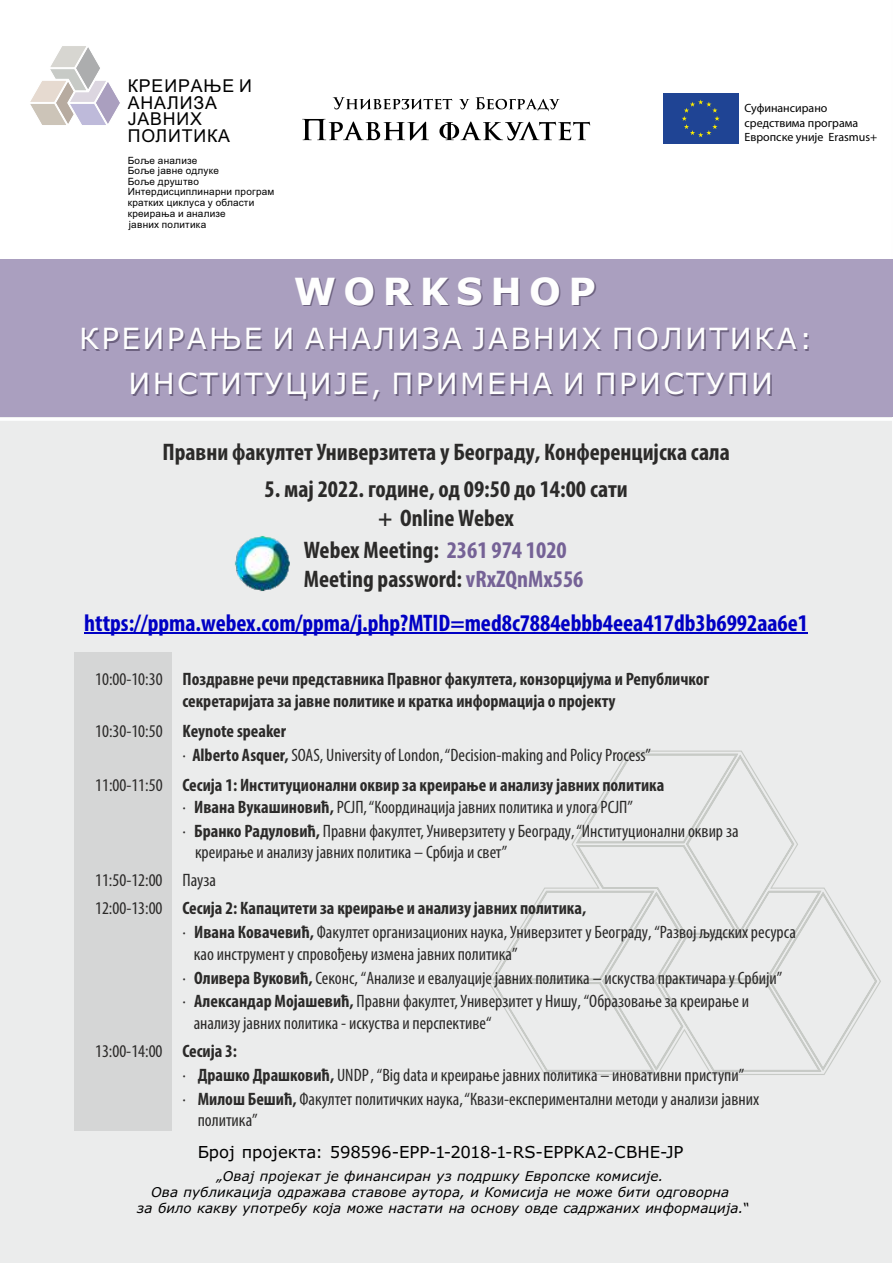
<style>
.page{position:relative;width:893px;height:1263px;background:#fff}
.page>*{position:absolute;margin:0;border:0;box-sizing:border-box;transform-origin:0 0}
.t1{font:700 37.5px "Verdana";letter-spacing:.2em;color:#fefefe}
.t2{font:29.25px/45px "Verdana";letter-spacing:.08em;color:#fefefe;text-align:center}
.t3{font:700 condensed 24px/29px "Myriad Pro";color:#2b2a29;text-align:center}
.t4{font:700 condensed 24px "Myriad Pro";color:#0000c4}
.t5{font:condensed 18px/23.9px "Myriad Pro";color:#2b2a29}
.t6{font:700 condensed 18px/21.8px "Myriad Pro";color:#2b2a29}
.t7{font:17.7px/16.6px "Arial";letter-spacing:.05em;color:#000}
.t8{font:16.5px "Verdana";color:#000}
.t9{font:italic 13.5px/15.9px "Verdana";letter-spacing:.01em;color:#000;text-align:center}
.t10{font:12px/14.4px "Myriad Pro";color:#000}
.t11{font:9.9px/10.6px "Arial";letter-spacing:.025em;color:#000}
.s1{color:#756296}
.s2{font-weight:400}
.s3{font-weight:700}
</style>
<div class="page">
<svg style="left:30px;top:46px;width:90px;height:79px"></svg>
<div style="left:0;top:262px;width:892px;height:1001px;background:#ebecec"></div>
<div style="left:662px;top:92px;width:78px;height:53px;background:#1f4494"></div>
<svg style="left:682px;top:100px;width:38px;height:37px"></svg>
<svg style="left:488px;top:750px;width:393px;height:325px"></svg>
<div style="left:0;top:260px;width:892px;height:157px;background:#aa9fbf"></div>
<svg style="left:302px;top:119px;width:288px;height:22px"></svg>
<svg style="left:333px;top:97px;width:227px;height:14px"></svg>
<hr style="left:0;top:418px;width:893px;height:3px;background:#fff">
<div style="left:75px;top:652px;width:97px;height:478px;background:#d5d6d6"></div>
<hr style="left:84px;top:633px;width:724px;height:1px;background:#0000c4">
<img style="left:234px;top:536px;width:56px;height:56px">
<p class="t7" style="left:128px;top:79px;width:126px">КРЕИРАЊЕ И<br>АНАЛИЗА<br>ЈАВНИХ<br>ПОЛИТИКА</p>
<p class="t11" style="left:128px;top:156px;width:148px">Боље анализе<br>Боље јавне одлуке<br>Боље друштво<br>Интердисциплинарни програм кратких циклуса у области креирања и анализе<br>јавних политика</p>
<p class="t10" style="left:745px;top:102px;width:134px">Суфинансирано срeдствима програма<br>Европскe унијe Erasmus+</p>
<h1 class="t1" style="left:294px;top:276px;width:304px">WORKSHOP</h1>
<h2 class="t2" style="left:79px;top:319px;width:735px">КРЕИРАЊЕ И АНАЛИЗА ЈАВНИХ ПОЛИТИКА:<br>ИНСТИТУЦИЈЕ, ПРИМЕНА И ПРИСТУПИ</h2>
<h3 class="t3" style="left:162px;top:439px;width:569px">Правни факултет Универзитета у Београду, Конференцијска сала</h3>
<h3 class="t3" style="left:265px;top:477px;width:365px">5. мај 2022. године, од 09:50 до 14:00 сати + OnlineWebex</h3>
<h3 class="t3" style="left:304px;top:537px;width:281px;text-align:left">Webex Meeting: <span class="s1">2361 974 1020<br></span>Meeting password: <span class="s1">vRxZQnMx556</span></h3>
<h3 class="t4" style="left:84px;top:613px;width:725px">https://ppma.webex.com/ppma/j.php?MTID=med8c7884ebbb4eea417db3b6992aa6e1</h3>
<p class="t6" style="left:95px;top:669px;width:616px;text-align:center"><span class="s2">10:00-10:30</span> Поздравне речи представника Правног факултета, конзорцијума и Републичког секретаријата за јавне политике и кратка информација о пројекту</p>
<p class="t5" style="left:182px;top:720px;width:470px;text-indent:-87px">10:30-10:50 <span class="s3">Keynote speaker<br></span>· <span class="s3">Alberto Asquer,</span> SOAS, University of London, “Decision-making and Policy Process”</p>
<p class="t6" style="left:182px;top:776px;width:483px;text-indent:-87px"><span class="s2">11:00-11:50</span> Сесија 1: Институционални оквир за креирање и анализу јавних политика <span class="s2">·</span> Ивана Вукашиновић, <span class="s2">РСЈП, “Координација јавних политика и улога РСЈП”</span></p>
<p class="t5" style="left:195px;top:822px;width:545px;line-height:21.3px;text-indent:-13px">· <span class="s3">Бранко Радуловић,</span> Правни факултет, Универзитету у Београду, “Институционални оквир за креирање и анализу јавних политика – Србија и свет”</p>
<p class="t6" style="left:95px;top:867px;width:493px;line-height:28.2px"><span class="s2">11:50-12:00 Пауза<br>12:00-13:00</span> Сесија 2: Капацитети за креирање и анализу јавних политика,</p>
<p class="t5" style="left:194px;top:923px;width:604px;line-height:21.3px;text-indent:-11px">· <span class="s3">Ивана Ковачевић,</span> Факултет организационих наука, Универзитет у Београду, “Развој људских ресурса као инструмент у спровођењу измена јавних политика”</p>
<p class="t5" style="left:182px;top:967px;width:601px">· <span class="s3">Оливера Вуковић,</span> Секонс, “Анализе и евалуације јавних политика – искуства практичара у Србији” · <span class="s3">Александар Мојашевић,</span> Правни факултет, Универзитет у Нишу, “Образовање за креирање и</p>
<p class="t5" style="left:95px;top:1010px;width:398px;line-height:28.2px;text-indent:99px">анализу јавних политика - искуства и перспективе“<br>13:00-14:00 <span class="s3">Сесија 3:</span></p>
<p class="t5" style="left:182px;top:1064px;width:578px">· <span class="s3">Драшко Драшковић,</span> UNDP , “Big data и креирање јавних политика – иновативни приступи”<br>· <span class="s3">Милош Бешић,</span> Факултет политичких наука, “Квази-експериментални методи у анализи јавних</p>
<p class="t5" style="left:198px;top:1110px;width:62px">политика”</p>
<p class="t8" style="left:198px;top:1145px;width:487px">Број пројекта: 598596-EPP-1-2018-1-RS-EPPKA2-CBHE-JP</p>
<p class="t9" style="left:137px;top:1169px;width:613px">„Овај пројекат је финансиран уз подршку Европске комисије.<br>Ова публикација одражава ставове аутора, и Комисија не може бити одговорна<br>за било какву употребу која може настати на основу овде садржаних информација.“</p>
</div>
